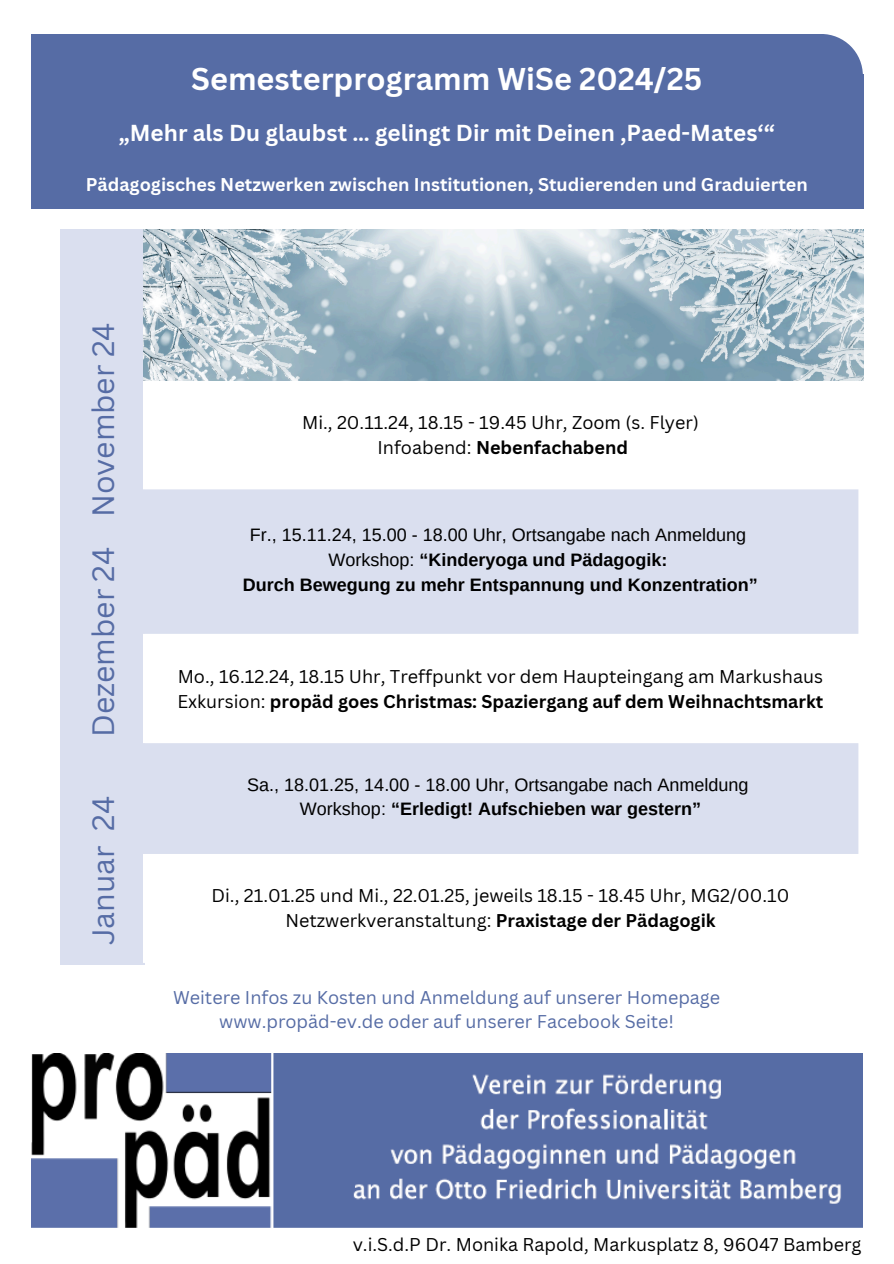
<style>
.page{position:relative;width:894px;height:1264px;background:#fff}
.page>*{position:absolute;margin:0;border:0;box-sizing:border-box;transform-origin:0 0}
.t1{font:700 30.6px "Canva Sans";color:#fff}
.t2{font:30px "Canva Sans";color:#566ca5}
.t3{font:700 22.5px "Canva Sans";color:#fff}
.t4{font:18px "Canva Sans";color:#000}
.t5{font:700 18px "Arimo";color:#000}
.t6{font:18px "Arimo";color:#000}
.t7{font:18px/24.8px "Canva Sans";color:#566ca5;text-align:center}
.t8{font:700 18px "Canva Sans";color:#000}
.t9{font:700 18px "Canva Sans";color:#fff}
.s1{font-weight:400}
.s2{font-weight:700}
</style>
<div class="page">
<div style="left:31px;top:34px;width:643px;height:174px;background:#566ca5"></div>
<div style="left:60px;top:230px;width:85px;height:734px;background:#dadfef"></div>
<svg style="left:143px;top:489px;width:714px;height:365px;fill:#dadfef"></svg>
<img style="left:31px;top:1053px;width:831px;height:175px">
<div style="left:674px;top:34px;width:188px;height:40px;background:#566ca5"></div>
<div style="left:607px;top:74px;width:256px;height:134px;background:#566ca5"></div>
<img style="left:143px;top:230px;width:720px;height:150px">
<p class="t1" style="left:191px;top:58px;width:512px">Semesterprogramm WiSe 2024/25</p>
<p class="t3" style="left:119px;top:117px;width:657px">„Mehr als Du glaubst … gelingt Dir mit Deinen ‚Paed-Mates‘“</p>
<p class="t9" style="left:86px;top:172px;width:723px">Pädagogisches Netzwerken zwischen Institutionen, Studierenden und Graduierten</p>
<p class="t2" style="left:82px;top:737px;width:416px;rotate:-90deg">Dezember 24 November 24</p>
<p class="t2" style="left:82px;top:945px;width:151px;rotate:-90deg">Januar 24</p>
<h1 class="t4" style="left:302px;top:410px;width:398px">Mi., 20.11.24, 18.15 - 19.45 Uhr, Zoom (s. Flyer)</h1>
<h3 class="t8" style="left:377px;top:435px;width:252px"><span class="s1">Infoabend:</span> Nebenfachabend</h3>
<h4 class="t6" style="left:250px;top:525px;width:497px">Fr., 15.11.24, 15.00 - 18.00 Uhr, Ortsangabe nach Anmeldung</h4>
<h2 class="t5" style="left:328px;top:550px;width:340px"><span class="s1">Workshop:</span> “Kinderyoga und Pädagogik:</h2>
<p class="t5" style="left:243px;top:574px;width:516px">Durch Bewegung zu mehr Entspannung und Konzentration”</p>
<p class="t4" style="left:178px;top:664px;width:646px">Mo., 16.12.24, 18.15 Uhr, Treffpunkt vor dem Haupteingang am Markushaus</p>
<p class="t8" style="left:177px;top:688px;width:647px"><span class="s1">Exkursion:</span> propäd goes Christmas: Spaziergang auf dem Weihnachtsmarkt</p>
<p class="t6" style="left:247px;top:774px;width:502px">Sa., 18.01.25, 14.00 - 18.00 Uhr, Ortsangabe nach Anmeldung</p>
<p class="t5" style="left:300px;top:799px;width:402px"><span class="s1">Workshop:</span> “Erledigt! Aufschieben war gestern”</p>
<p class="t4" style="left:211px;top:882px;width:579px">Di., 21.01.25 und Mi., 22.01.25, jeweils 18.15 - 18.45 Uhr, MG2/00.10</p>
<p class="t4" style="left:285px;top:907px;width:431px">Netzwerkveranstaltung: <span class="s2">Praxistage der Pädagogik</span></p>
<p class="t7" style="left:173px;top:984px;width:548px">Weitere Infos zu Kosten und Anmeldung auf unserer Homepage www.propäd-ev.de oder auf unserer Facebook Seite!</p>
<p class="t4" style="left:352px;top:1231px;width:510px">v.i.S.d.P Dr. Monika Rapold, Markusplatz 8, 96047 Bamberg</p>
</div>
